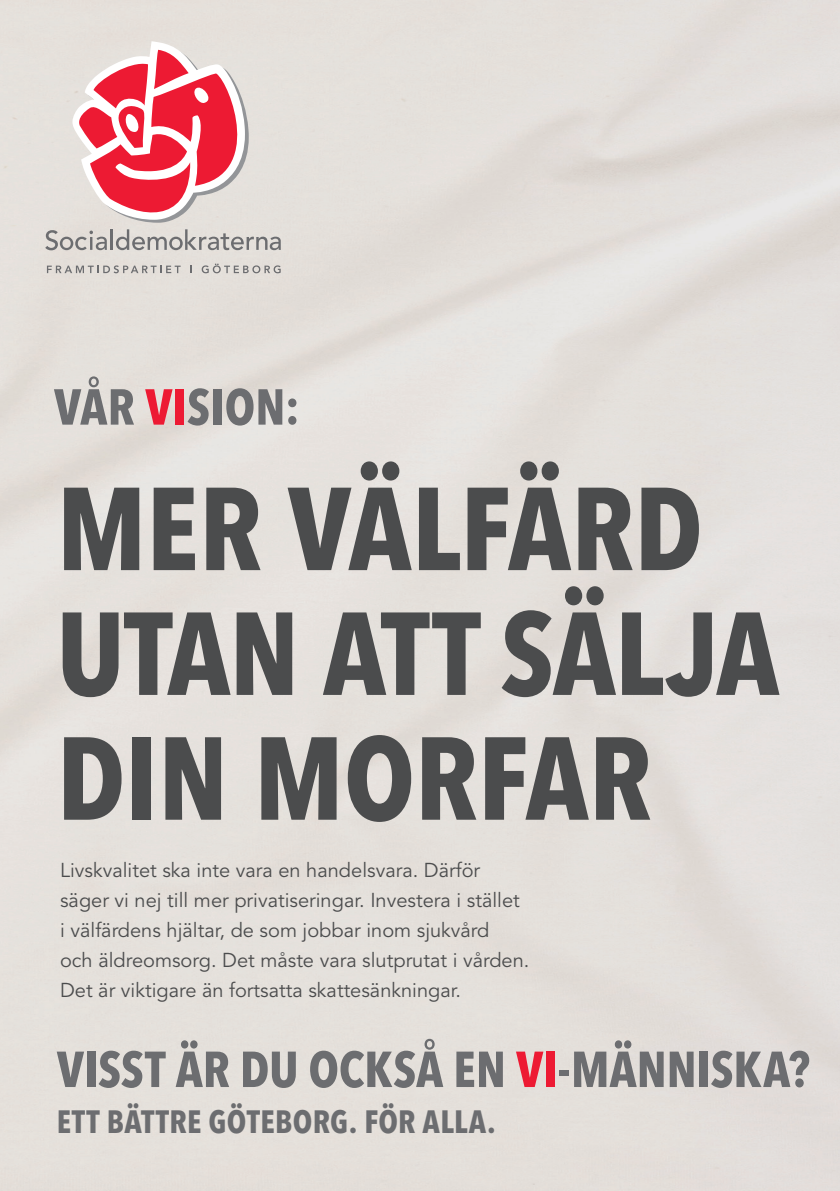
<style>
.page{position:relative;width:840px;height:1191px;background:#fff}
.page>*{position:absolute;margin:0;border:0;box-sizing:border-box;transform-origin:0 0}
.t1{font:700 condensed 116.4px/124.8px "Avenir Next LT Pro";letter-spacing:-.005em;color:#4b4c4d}
.t2{font:700 condensed 50px "Avenir Next LT Pro";color:#6c6d70}
.t3{font:700 condensed 32px "Avenir Next LT Pro";letter-spacing:.01em;color:#6c6d70}
.t4{font:20px/30px "Avenir LT Pro";color:#4b4c4d}
.s1{color:#ed1a33}
</style>
<div class="page">
<svg style="left:45px;top:230px;width:62px;height:20px"></svg>
<hr style="left:111px;top:229px;width:2px;height:21px;background:#6c6d70">
<svg style="left:116px;top:229px;width:165px;height:21px;background:#c3c0bd"></svg>
<svg style="left:72px;top:41px;width:192px;height:182px"></svg>
<svg style="left:47px;top:265px;width:133px;height:8px"></svg>
<svg style="left:201px;top:263px;width:79px;height:10px"></svg>
<p class="t2" style="left:54px;top:376px;width:247px">VÅR <span class="s1">VI</span>SION:</p>
<p class="t1" style="left:57px;top:466px;width:723px">MER VÄLFÄRD<br>UTAN ATT SÄLJA<br>DIN MORFAR</p>
<p class="t4" style="left:60px;top:855px;width:470px">Livskvalitet ska inte vara en handelsvara. Därför säger vi nej till mer privatiseringar. Investera i stället i välfärdens hjältar, de som jobbar inom sjukvård<br>och äldreomsorg. Det måste vara slutprutat i vården.</p>
<p class="t4" style="left:60px;top:975px;width:402px">Det är viktigare än fortsatta skattesänkningar.</p>
<p class="t2" style="left:57px;top:1038px;width:754px">VISST ÄR DU OCKSÅ EN <span class="s1">VI</span>-MÄNNISKA?</p>
<p class="t3" style="left:57px;top:1102px;width:440px">ETT BÄTTRE GÖTEBORG. FÖR ALLA.</p>
</div>
